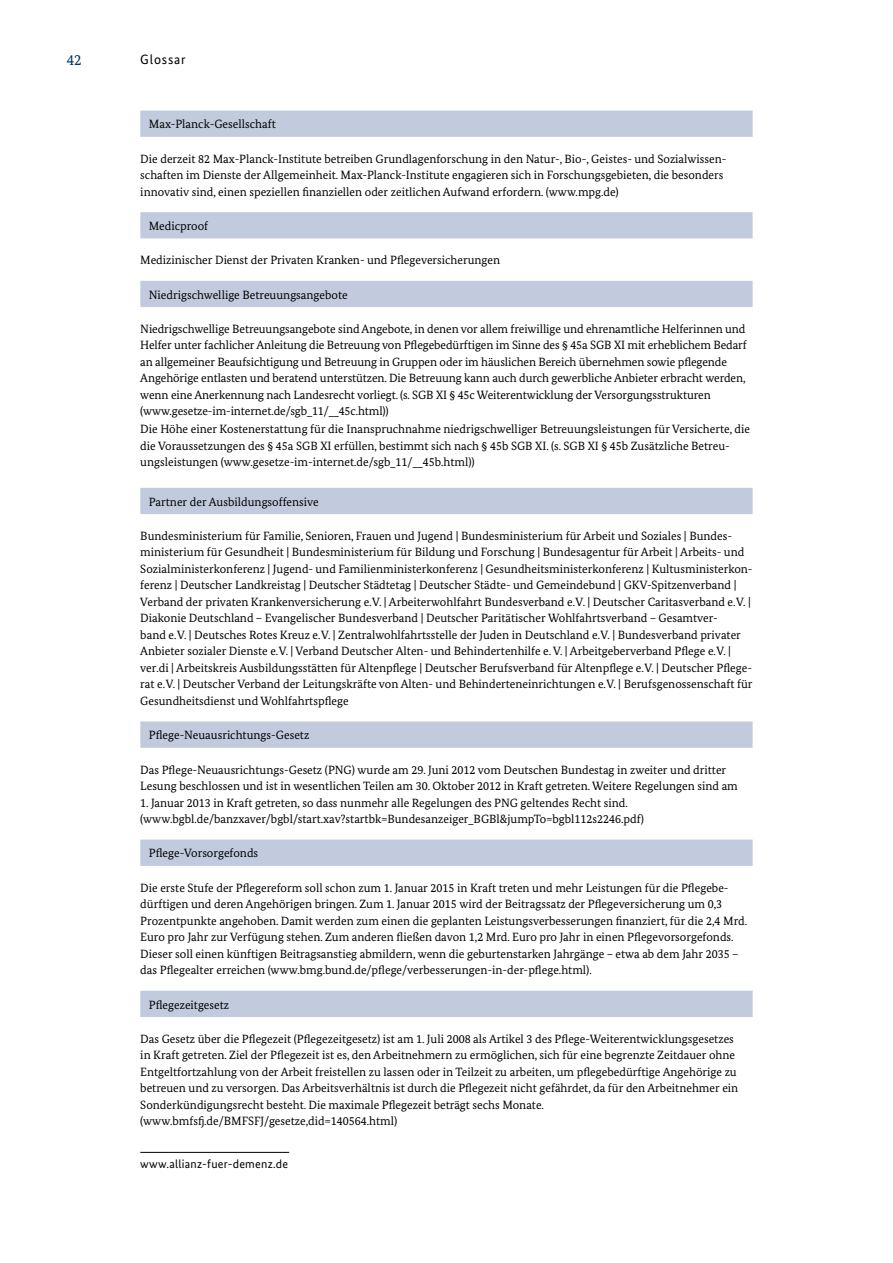
<style>
.page{position:relative;width:893px;height:1263px;background:#fff}
.page>*{position:absolute;margin:0;border:0;box-sizing:border-box;transform-origin:0 0}
.t1{font:15px "Bundes Serif";color:#003665}
.t2{font:13.5px "Bundes Sans";letter-spacing:.06em;color:#000}
.t3{font:12px/16.5px "Bundes Serif";color:#000}
.t4{font:12px "Bundes Sans";letter-spacing:.02em;color:#000}
</style>
<div class="page">
<svg style="left:140px;top:111px;width:613px;height:906px"></svg>
<hr style="left:140px;top:1152px;width:149px;height:1px;background:#000">
<p class="t1" style="left:67px;top:50px;width:16px">42</p>
<p class="t2" style="left:140px;top:51px;width:47px">Glossar</p>
<p class="t3" style="left:149px;top:116px;width:128px">Max-Planck-Gesellschaft</p>
<p class="t3" style="left:140px;top:150px;width:588px">Die derzeit 82 Max-Planck-Institute betreiben Grundlagenforschung in den Natur-, Bio-, Geistes- und Sozialwissen&shy;schaften im Dienste der Allgemeinheit. Max-Planck-Institute engagieren sich in Forschungsgebieten, die besonders innovativ sind, einen speziellen finanziellen oder zeitlichen Aufwand erfordern. (www.mpg.de)</p>
<p class="t3" style="left:149px;top:217px;width:61px">Medicproof</p>
<p class="t3" style="left:140px;top:252px;width:361px">Medizinischer Dienst der Privaten Kranken- und Pflegeversicherungen</p>
<p class="t3" style="left:149px;top:286px;width:200px">Niedrigschwellige Betreuungsangebote</p>
<p class="t3" style="left:140px;top:320px;width:608px">Niedrigschwellige Betreuungsangebote sind Angebote, in denen vor allem freiwillige und ehrenamtliche Helferinnen und Helfer unter fachlicher Anleitung die Betreuung von Pflegebedürftigen im Sinne des § 45a SGB XI mit erheblichem Bedarf an allgemeiner Beaufsichtigung und Betreuung in Gruppen oder im häuslichen Bereich übernehmen sowie pflegende Angehörige entlasten und beratend unterstützen. Die Betreuung kann auch durch gewerbliche Anbieter erbracht werden, wenn eine Anerkennung nach Landesrecht vorliegt. (s. SGB XI § 45c Weiterentwicklung der Versorgungsstrukturen (www.gesetze-im-internet.de/sgb_11/__45c.html))</p>
<p class="t3" style="left:140px;top:421px;width:611px">Die Höhe einer Kostenerstattung für die Inanspruchnahme niedrigschwelliger Betreuungsleistungen für Versicherte, die die Voraussetzungen des § 45a SGB XI erfüllen, bestimmt sich nach § 45b SGB XI. (s. SGB XI § 45b Zusätzliche Betreu&shy;ungsleistungen (www.gesetze-im-internet.de/sgb_11/__45b.html))</p>
<p class="t3" style="left:149px;top:493px;width:171px">Partner der Ausbildungsoffensive</p>
<p class="t3" style="left:140px;top:527px;width:614px">Bundesministerium für Familie, Senioren, Frauen und Jugend | Bundesministerium für Arbeit und Soziales | Bundes&shy;ministerium für Gesundheit | Bundesministerium für Bildung und Forschung | Bundesagentur für Arbeit | Arbeits- und Sozialministerkonferenz | Jugend- und Familienministerkonferenz | Gesundheitsministerkonferenz | Kultusministerkon&shy;ferenz | Deutscher Landkreistag | Deutscher Städtetag | Deutscher Städte- und Gemeindebund | GKV-Spitzenverband | Verband der privaten Krankenversicherung e.V. | Arbeiterwohlfahrt Bundesverband e.V. | Deutscher Caritasverband e.V. | Diakonie Deutschland – Evangelischer Bundesverband | Deutscher Paritätischer Wohlfahrtsverband – Gesamtver-<br>band e.V. | Deutsches Rotes Kreuz e.V. | Zentralwohlfahrtsstelle der Juden in Deutschland e.V. | Bundesverband privater Anbieter sozialer Dienste e.V. | Verband Deutscher Alten- und Behindertenhilfe e. V. | Arbeitgeberverband Pflege e.V. | ver.di | Arbeitskreis Ausbildungsstätten für Altenpflege | Deutscher Berufsverband für Altenpflege e.V. | Deutscher Pflege&shy;rat e.V. | Deutscher Verband der Leitungskräfte von Alten- und Behinderteneinrichtungen e.V. | Berufsgenossenschaft für Gesundheitsdienst und Wohlfahrtspflege</p>
<p class="t3" style="left:149px;top:727px;width:162px">Pflege-Neuausrichtungs-Gesetz</p>
<p class="t3" style="left:140px;top:761px;width:599px">Das Pflege-Neuausrichtungs-Gesetz (PNG) wurde am 29. Juni 2012 vom Deutschen Bundestag in zweiter und dritter<br>Lesung beschlossen und ist in wesentlichen Teilen am 30. Oktober 2012 in Kraft getreten. Weitere Regelungen sind am</p>
<p class="t3" style="left:140px;top:794px;width:505px">1. Januar 2013 in Kraft getreten, so dass nunmehr alle Regelungen des PNG geltendes Recht sind. (www.bgbl.de/banzxaver/bgbl/start.xav?startbk=Bundesanzeiger_BGBl&amp;jumpTo=bgbl112s2246.pdf)</p>
<p class="t3" style="left:149px;top:845px;width:111px">Pflege-Vorsorgefonds</p>
<p class="t3" style="left:140px;top:879px;width:608px">Die erste Stufe der Pflegereform soll schon zum 1. Januar 2015 in Kraft treten und mehr Leistungen für die Pflegebe&shy;dürftigen und deren Angehörigen bringen. Zum 1. Januar 2015 wird der Beitragssatz der Pflegeversicherung um 0,3<br>Prozentpunkte angehoben. Damit werden zum einen die geplanten Leistungsverbesserungen finanziert, für die 2,4 Mrd.<br>Euro pro Jahr zur Verfügung stehen. Zum anderen fließen davon 1,2 Mrd. Euro pro Jahr in einen Pflegevorsorgefonds.<br>Dieser soll einen künftigen Beitragsanstieg abmildern, wenn die geburtenstarken Jahrgänge – etwa ab dem Jahr 2035 – das Pflegealter erreichen (www.bmg.bund.de/pflege/verbesserungen-in-der-pflege.html).</p>
<p class="t3" style="left:149px;top:996px;width:82px">Pflegezeitgesetz</p>
<p class="t3" style="left:140px;top:1030px;width:599px">Das Gesetz über die Pflegezeit (Pflegezeitgesetz) ist am 1. Juli 2008 als Artikel 3 des Pflege-Weiterentwicklungsgesetzes in Kraft getreten. Ziel der Pflegezeit ist es, den Arbeitnehmern zu ermöglichen, sich für eine begrenzte Zeitdauer ohne Entgeltfortzahlung von der Arbeit freistellen zu lassen oder in Teilzeit zu arbeiten, um pflegebedürftige Angehörige zu betreuen und zu versorgen. Das Arbeitsverhältnis ist durch die Pflegezeit nicht gefährdet, da für den Arbeitnehmer ein Sonderkündigungsrecht besteht. Die maximale Pflegezeit beträgt sechs Monate. (www.bmfsfj.de/BMFSFJ/gesetze,did=140564.html)</p>
<p class="t4" style="left:140px;top:1157px;width:149px">www.allianz-fuer-demenz.de</p>
</div>
